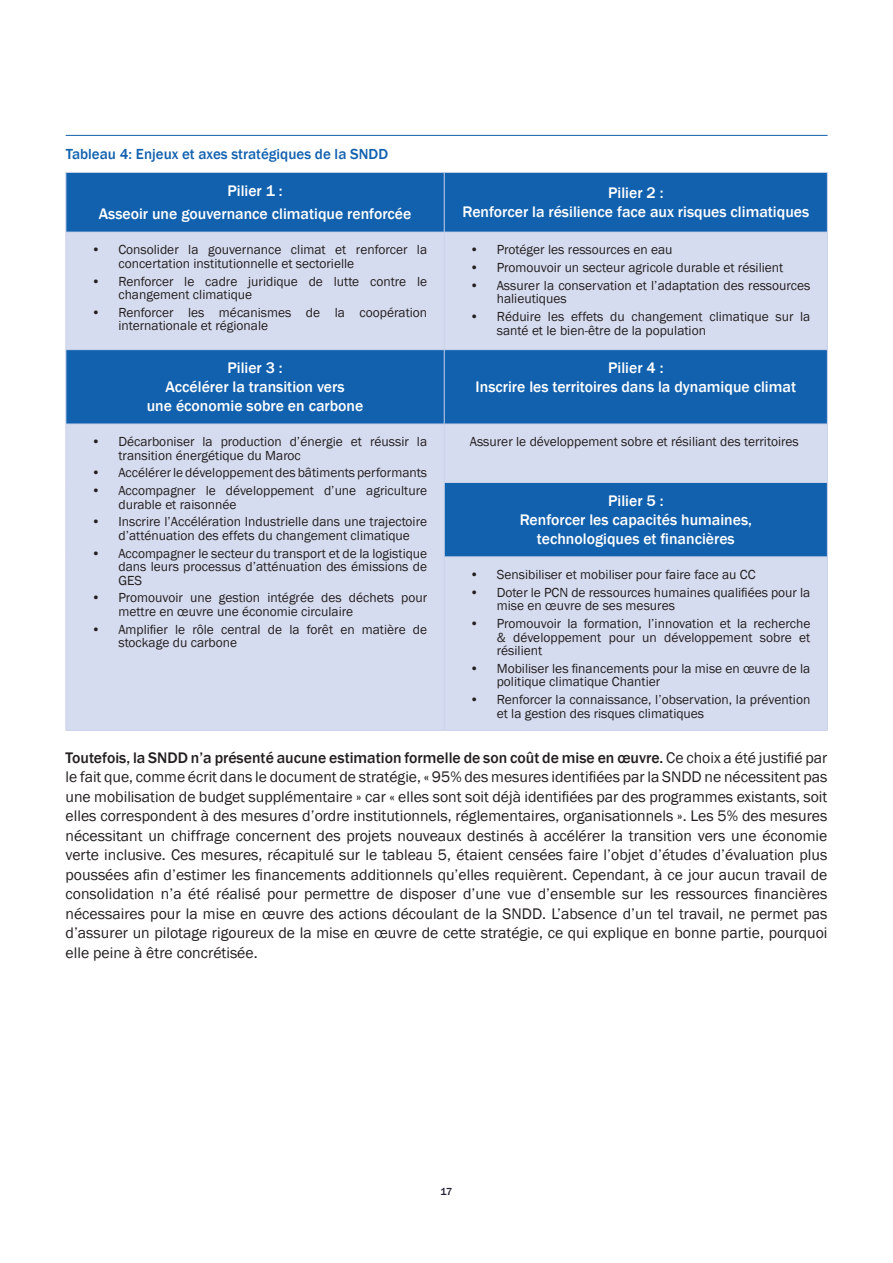
<style>
.page{position:relative;width:893px;height:1263px;background:#fff}
.page>*{position:absolute;margin:0;border:0;box-sizing:border-box;transform-origin:0 0}
.Texte{font:15.75px/19.5px "Franklin Gothic";color:#231f20;text-align:justify}
.t1{font:500 15.75px/18.9px "Franklin Gothic";color:#fff;text-align:center}
.Figure{font:500 15px "Franklin Gothic";color:#1161af}
.Texte-2{font:13.5px/13.5px "Franklin Gothic";color:#231f20}
.t2{font:500 10.5px "Franklin Gothic";color:#231e32}
.s1{font-weight:500}
</style>
<div class="page">
<div style="left:67px;top:173px;width:760px;height:59px;background:#1161af"></div>
<div style="left:67px;top:233px;width:760px;height:497px;background:#d6dcef"></div>
<svg style="left:67px;top:350px;width:760px;height:207px;background:#6c99cc"></svg>
<hr style="left:66px;top:172px;width:378px;height:1px;background:#cad1ea">
<hr style="left:66px;top:173px;width:1px;height:59px;background:#cad1ea">
<hr style="left:444px;top:172px;width:384px;height:1px;background:#cad1ea">
<hr style="left:444px;top:173px;width:1px;height:59px;background:#cad1ea">
<hr style="left:827px;top:173px;width:1px;height:59px;background:#cad1ea">
<hr style="left:66px;top:232px;width:378px;height:1px;background:#cad1ea">
<hr style="left:66px;top:232px;width:1px;height:117px;background:#cad1ea">
<hr style="left:444px;top:232px;width:384px;height:1px;background:#cad1ea">
<hr style="left:444px;top:232px;width:1px;height:117px;background:#cad1ea">
<hr style="left:827px;top:232px;width:1px;height:117px;background:#cad1ea">
<hr style="left:66px;top:349px;width:378px;height:1px;background:#cad1ea">
<hr style="left:66px;top:350px;width:1px;height:74px;background:#cad1ea">
<hr style="left:444px;top:349px;width:384px;height:1px;background:#cad1ea">
<hr style="left:444px;top:350px;width:1px;height:74px;background:#cad1ea">
<hr style="left:827px;top:350px;width:1px;height:74px;background:#cad1ea">
<hr style="left:66px;top:424px;width:378px;height:1px;background:#cad1ea">
<hr style="left:66px;top:424px;width:1px;height:58px;background:#cad1ea">
<hr style="left:66px;top:482px;width:1px;height:75px;background:#cad1ea">
<hr style="left:66px;top:557px;width:1px;height:173px;background:#cad1ea">
<hr style="left:66px;top:730px;width:378px;height:1px;background:#cad1ea">
<hr style="left:444px;top:424px;width:384px;height:1px;background:#cad1ea">
<hr style="left:444px;top:424px;width:1px;height:58px;background:#cad1ea">
<hr style="left:827px;top:424px;width:1px;height:58px;background:#cad1ea">
<hr style="left:444px;top:482px;width:384px;height:1px;background:#cad1ea">
<hr style="left:444px;top:483px;width:1px;height:74px;background:#cad1ea">
<hr style="left:827px;top:483px;width:1px;height:74px;background:#cad1ea">
<hr style="left:444px;top:557px;width:384px;height:1px;background:#cad1ea">
<hr style="left:444px;top:557px;width:1px;height:173px;background:#cad1ea">
<hr style="left:827px;top:557px;width:1px;height:173px;background:#cad1ea">
<hr style="left:444px;top:730px;width:384px;height:1px;background:#cad1ea">
<hr style="left:66px;top:135px;width:762px;height:1px;background:#1161af">
<p class="Figure" style="left:66px;top:145px;width:324px">Tableau 4: Enjeux et axes stratégiques de la SNDD</p>
<p class="t1" style="left:227px;top:182px;width:57px">Pilier 1 :</p>
<p class="t1" style="left:99px;top:205px;width:314px">Asseoir une gouvernance climatique renforcée</p>
<p class="Texte-2" style="left:118px;top:243px;width:310px;text-indent:-27px">• Consolider la gouvernance climat et renforcer la concertation institutionnelle et sectorielle</p>
<p class="Texte-2" style="left:118px;top:275px;width:310px;text-indent:-27px">• Renforcer le cadre juridique de lutte contre le changement climatique</p>
<p class="Texte-2" style="left:118px;top:306px;width:310px;text-indent:-27px">• Renforcer les mécanismes de la coopération internationale et régionale</p>
<p class="t1" style="left:462px;top:184px;width:348px">Pilier 2 :<br>Renforcer la résilience face aux risques climatiques</p>
<p class="Texte-2" style="left:470px;top:243px;width:204px">• Protéger les ressources en eau</p>
<p class="Texte-2" style="left:470px;top:261px;width:315px">• Promouvoir un secteur agricole durable et résilient</p>
<p class="Texte-2" style="left:497px;top:279px;width:315px;text-indent:-27px">• Assurer la conservation et l’adaptation des ressources halieutiques</p>
<p class="Texte-2" style="left:497px;top:310px;width:315px;text-indent:-27px">• Réduire les effets du changement climatique sur la santé et le bien-être de la population</p>
<p class="t1" style="left:147px;top:359px;width:218px">Pilier 3 :<br>Accélérer la transition vers<br>une économie sobre en carbone</p>
<p class="t1" style="left:476px;top:359px;width:322px">Pilier 4 :<br>Inscrire les territoires dans la dynamique climat</p>
<p class="Texte-2" style="left:118px;top:435px;width:310px;text-indent:-27px">• Décarboniser la production d’énergie et réussir la transition énergétique du Maroc</p>
<p class="Texte-2" style="left:91px;top:466px;width:337px">• Accélérer le développement des bâtiments performants</p>
<p class="Texte-2" style="left:118px;top:484px;width:310px;text-indent:-27px">• Accompagner le développement d’une agriculture durable et raisonnée</p>
<p class="Texte-2" style="left:118px;top:515px;width:310px;text-indent:-27px">• Inscrire l’Accélération Industrielle dans une trajectoire d’atténuation des effets du changement climatique</p>
<p class="Texte-2" style="left:118px;top:547px;width:310px;text-align:justify;text-indent:-27px">• Accompagner le secteur du transport et de la logistique dans leurs processus d’atténuation des émissions de GES</p>
<p class="Texte-2" style="left:118px;top:591px;width:310px;text-indent:-27px">• Promouvoir une gestion intégrée des déchets pour mettre en œuvre une économie circulaire</p>
<p class="Texte-2" style="left:118px;top:623px;width:310px;text-indent:-27px">• Amplifier le rôle central de la forêt en matière de stockage du carbone</p>
<p class="Texte-2" style="left:470px;top:435px;width:331px">Assurer le développement sobre et résiliant des territoires</p>
<p class="t1" style="left:520px;top:492px;width:234px">Pilier 5 :<br>Renforcer les capacités humaines, technologiques et financières</p>
<p class="Texte-2" style="left:470px;top:568px;width:287px">• Sensibiliser et mobiliser pour faire face au CC</p>
<p class="Texte-2" style="left:497px;top:586px;width:315px;text-indent:-27px">• Doter le PCN de ressources humaines qualifiées pour la mise en œuvre de ses mesures</p>
<p class="Texte-2" style="left:497px;top:617px;width:315px;text-align:justify;text-indent:-27px">• Promouvoir la formation, l’innovation et la recherche &amp; développement pour un développement sobre et résilient</p>
<p class="Texte-2" style="left:497px;top:662px;width:315px;text-indent:-27px">• Mobiliser les financements pour la mise en œuvre de la politique climatique Chantier</p>
<p class="Texte-2" style="left:497px;top:693px;width:315px;text-indent:-27px">• Renforcer la connaissance, l’observation, la prévention et la gestion des risques climatiques</p>
<p class="Texte" style="left:66px;top:748px;width:763px"><span class="s1">Toutefois, la SNDD n’a présenté aucune estimation formelle de son coût de mise en œuvre.</span> Ce choix a été justifié par le fait que, comme écrit dans le document de stratégie, « 95% des mesures identifiées par la SNDD ne nécessitent pas une mobilisation de budget supplémentaire » car « elles sont soit déjà identifiées par des programmes existants, soit elles correspondent à des mesures d’ordre institutionnels, réglementaires, organisationnels ». Les 5% des mesures nécessitant un chiffrage concernent des projets nouveaux destinés à accélérer la transition vers une économie verte inclusive. Ces mesures, récapitulé sur le tableau 5, étaient censées faire l’objet d’études d’évaluation plus poussées afin d’estimer les financements additionnels qu’elles requièrent. Cependant, à ce jour aucun travail de consolidation n’a été réalisé pour permettre de disposer d’une vue d’ensemble sur les ressources financières nécessaires pour la mise en œuvre des actions découlant de la SNDD. L’absence d’un tel travail, ne permet pas d’assurer un pilotage rigoureux de la mise en œuvre de cette stratégie, ce qui explique en bonne partie, pourquoi elle peine à être concrétisée.</p>
<p class="t2" style="left:441px;top:1185px;width:13px">17</p>
</div>
